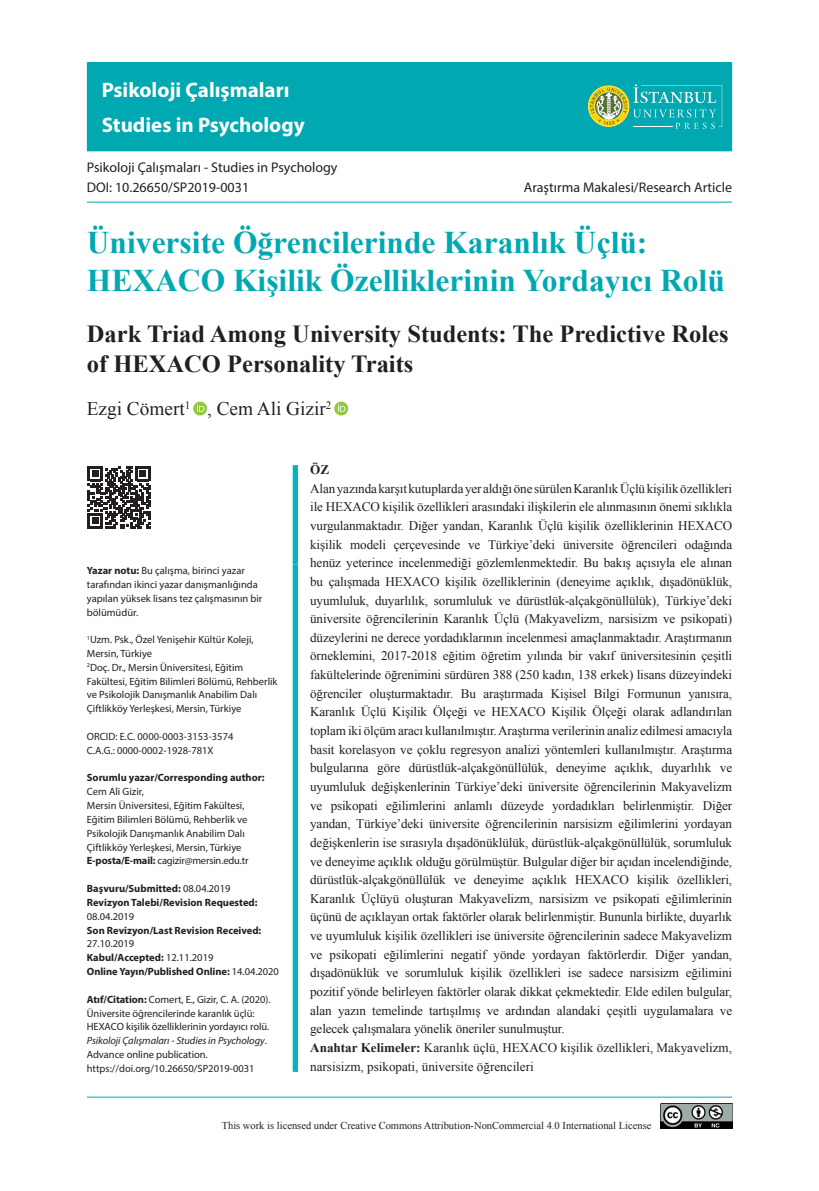
<style>
.page{position:relative;width:819px;height:1191px;background:#fff}
.page>*{position:absolute;margin:0;border:0;box-sizing:border-box;transform-origin:0 0}
.t1{font:700 31.5px/37.8px "Times New Roman";color:#00a9b1}
.t2{font:700 24.5px/29.4px "Times New Roman";color:#231f20}
.t3{font:700 21px/35px "Myriad Pro";color:#fff}
.t4{font:19.25px "Times New Roman";color:#231f20}
.t5{font:14px/20.5px "Myriad Pro";color:#231f20}
.t6{font:13.12px/18.6px "Times New Roman";letter-spacing:-.01em;color:#231f20}
.t7{font:700 13.12px "Times New Roman";color:#231f20}
.t8{font:10.5px/13.8px "Myriad Pro";color:#231f20}
.t9{font:700 10.5px/13.8px "Myriad Pro";color:#231f20}
.t10{font:10.5px "Times New Roman";color:#231f20}
.s1{font-weight:700}
.s2{font-weight:400}
.s3{font-style:italic}
</style>
<div class="page">
<div style="left:87px;top:62px;width:645px;height:89px;background:#00a9b1"></div>
<hr style="left:87px;top:202px;width:208px;height:1px;background:#00a9b1">
<hr style="left:295px;top:202px;width:218px;height:1px;background:#00a9b1">
<hr style="left:513px;top:202px;width:219px;height:1px;background:#00a9b1">
<div style="left:293px;top:465px;width:5px;height:99px;background:#00b6bc"></div>
<div style="left:293px;top:564px;width:5px;height:507px;background:#00b6bc"></div>
<svg style="left:588px;top:84px;width:134px;height:45px;background:#42b4a1"></svg>
<div style="left:193px;top:401px;width:14px;height:14px;background:#93c83d;border-radius:50%"></div>
<svg style="left:197px;top:404px;width:7px;height:8px"></svg>
<svg style="left:334px;top:401px;width:14px;height:14px"></svg>
<svg style="left:338px;top:404px;width:7px;height:8px"></svg>
<svg style="left:88px;top:466px;width:62px;height:62px"></svg>
<img style="left:660px;top:1104px;width:72px;height:25px">
<hr style="left:87px;top:1096px;width:645px;height:1px;background:#00a9b1">
<h3 class="t3" style="left:102px;top:72px;width:204px">Psikoloji Çalışmaları<br>Studies in Psychology</h3>
<p class="t5" style="left:87px;top:157px;width:252px">Psikoloji Çalışmaları - Studies in Psychology<br>DOI: 10.26650/SP2019-0031</p>
<p class="t5" style="left:524px;top:177px;width:210px">Araştırma Makalesi/Research Article</p>
<h1 class="t1" style="left:87px;top:223px;width:639px">Üniversite Öğrencilerinde Karanlık Üçlü:<br>HEXACO Kişilik Özelliklerinin Yordayıcı Rolü</h1>
<h2 class="t2" style="left:87px;top:319px;width:643px">Dark Triad Among University Students: The Predictive Roles of HEXACO Personality Traits</h2>
<h3 class="t4" style="left:87px;top:396px;width:246px">Ezgi Cömert<sup>1</sup> , Cem Ali Gizir<sup>2</sup></h3>
<p class="t8" style="left:87px;top:563px;width:177px"><span class="s1">Yazar notu:</span> Bu çalışma, birinci yazar tarafından ikinci yazar danışmanlığında yapılan yüksek lisans tez çalışmasının bir bölümüdür.</p>
<p class="t8" style="left:87px;top:632px;width:192px"><sup>1</sup>Uzm. Psk., Özel Yenişehir Kültür Koleji, Mersin, Türkiye<br><sup>2</sup>Doç. Dr., Mersin Üniversitesi, Eğitim Fakültesi, Eğitim Bilimleri Bölümü, Rehberlik ve Psikolojik Danışmanlık Anabilim Dalı Çiftlikköy Yerleşkesi, Mersin, Türkiye</p>
<p class="t8" style="left:87px;top:729px;width:148px">ORCID: E.C. 0000-0003-3153-3574<br>C.A.G.: 0000-0002-1928-781X</p>
<p class="t9" style="left:87px;top:770px;width:179px">Sorumlu yazar/Corresponding author:</p>
<p class="t8" style="left:87px;top:784px;width:163px">Cem Ali Gizir,<br>Mersin Üniversitesi, Eğitim Fakültesi, Eğitim Bilimleri Bölümü, Rehberlik ve Psikolojik Danışmanlık Anabilim Dalı Çiftlikköy Yerleşkesi, Mersin, Türkiye <span class="s1">E-posta/E-mail:</span> cagizir@mersin.edu.tr</p>
<p class="t9" style="left:87px;top:881px;width:172px">Başvuru/Submitted: <span class="s2">08.04.2019<br></span>Revizyon Talebi/Revision Requested:</p>
<p class="t8" style="left:87px;top:909px;width:49px">08.04.2019</p>
<p class="t9" style="left:87px;top:922px;width:176px">Son Revizyon/Last Revision Received:</p>
<p class="t9" style="left:87px;top:936px;width:193px"><span class="s2">27.10.2019<br></span>Kabul/Accepted: <span class="s2">12.11.2019<br></span>Online Yayın/Published Online: <span class="s2">14.04.2020</span></p>
<p class="t8" style="left:87px;top:992px;width:185px"><span class="s1">Atıf/Citation:</span> Comert, E., Gizir, C. A. (2020).<br>Üniversite öğrencilerinde karanlık üçlü:<br>HEXACO kişilik özelliklerinin yordayıcı rolü.<br><span class="s3">Psikoloji Çalışmaları - Studies in Psychology</span>.<br>Advance online publication. https://doi.org/10.26650/SP2019-0031</p>
<p class="t7" style="left:310px;top:460px;width:20px">ÖZ</p>
<p class="t6" style="left:310px;top:479px;width:423px">Alan yazında karşıt kutuplarda yer aldığı öne sürülen Karanlık Üçlü kişilik özellikleri ile HEXACO kişilik özellikleri arasındaki ilişkilerin ele alınmasının önemi sıklıkla vurgulanmaktadır. Diğer yandan, Karanlık Üçlü kişilik özelliklerinin HEXACO kişilik modeli çerçevesinde ve Türkiye’deki üniversite öğrencileri odağında henüz yeterince incelenmediği gözlemlenmektedir. Bu bakış açısıyla ele alınan bu çalışmada HEXACO kişilik özelliklerinin (deneyime açıklık, dışadönüklük, uyumluluk, duyarlılık, sorumluluk ve dürüstlük-alçakgönüllülük), Türkiye’deki üniversite öğrencilerinin Karanlık Üçlü (Makyavelizm, narsisizm ve psikopati) düzeylerini ne derece yordadıklarının incelenmesi amaçlanmaktadır. Araştırmanın örneklemini, 2017-2018 eğitim öğretim yılında bir vakıf üniversitesinin çeşitli fakültelerinde öğrenimini sürdüren 388 (250 kadın, 138 erkek) lisans düzeyindeki öğrenciler oluşturmaktadır. Bu araştırmada Kişisel Bilgi Formunun yanısıra, Karanlık Üçlü Kişilik Ölçeği ve HEXACO Kişilik Ölçeği olarak adlandırılan toplam iki ölçüm aracı kullanılmıştır. Araştırma verilerinin analiz edilmesi amacıyla basit korelasyon ve çoklu regresyon analizi yöntemleri kullanılmıştır. Araştırma bulgularına göre dürüstlük-alçakgönüllülük, deneyime açıklık, duyarlılık ve uyumluluk değişkenlerinin Türkiye’deki üniversite öğrencilerinin Makyavelizm ve psikopati eğilimlerini anlamlı düzeyde yordadıkları belirlenmiştir. Diğer yandan, Türkiye’deki üniversite öğrencilerinin narsisizm eğilimlerini yordayan değişkenlerin ise sırasıyla dışadönüklülük, dürüstlük-alçakgönüllülük, sorumluluk ve deneyime açıklık olduğu görülmüştür. Bulgular diğer bir açıdan incelendiğinde, dürüstlük-alçakgönüllülük ve deneyime açıklık HEXACO kişilik özellikleri, Karanlık Üçlüyü oluşturan Makyavelizm, narsisizm ve psikopati eğilimlerinin üçünü de açıklayan ortak faktörler olarak belirlenmiştir. Bununla birlikte, duyarlık ve uyumluluk kişilik özellikleri ise üniversite öğrencilerinin sadece Makyavelizm ve psikopati eğilimlerini negatif yönde yordayan faktörlerdir. Diğer yandan, dışadönüklük ve sorumluluk kişilik özellikleri ise sadece narsisizm eğilimini pozitif yönde belirleyen faktörler olarak dikkat çekmektedir. Elde edilen bulgular, alan yazın temelinde tartışılmış ve ardından alandaki çeşitli uygulamalara ve gelecek çalışmalara yönelik öneriler sunulmuştur.<br><span class="s1">Anahtar Kelimeler:</span> Karanlık üçlü, HEXACO kişilik özellikleri, Makyavelizm, narsisizm, psikopati, üniversite öğrencileri</p>
<p class="t10" style="left:222px;top:1118px;width:431px">This work is licensed under Creative Commons Attribution-NonCommercial 4.0 International License</p>
</div>
